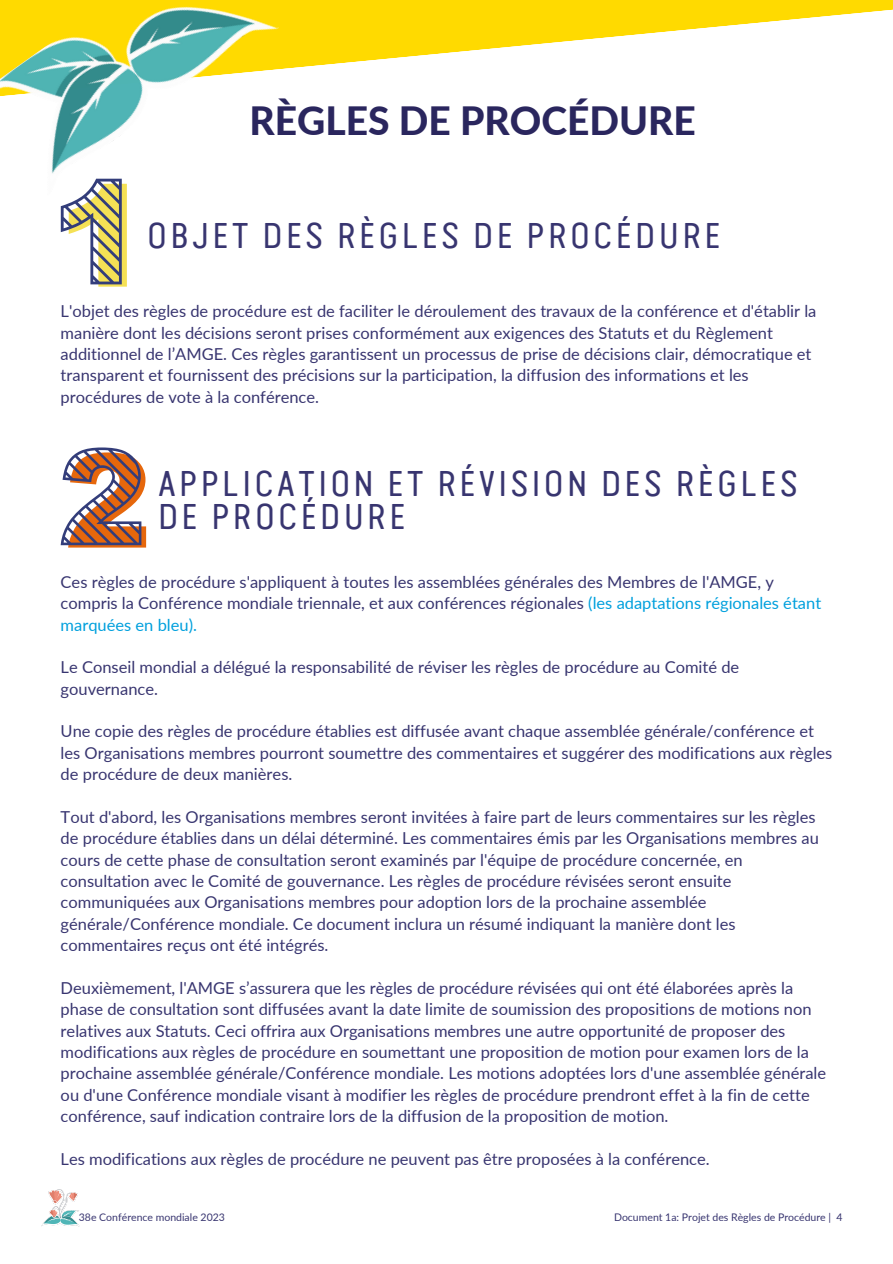
<style>
.page{position:relative;width:893px;height:1264px;background:#fff}
.page>*{position:absolute;margin:0;border:0;box-sizing:border-box;transform-origin:0 0}
.t1{font:800 39px "Lato";color:#2a265e}
.t2{font:36px/32.5px "Van Condensed W01";letter-spacing:.09em;color:#383570}
.t3{font:16.5px/21.3px "Lato";color:#383570}
.t4{font:10.5px "Lato";color:#383570}
.s1{color:#00a0dd}
</style>
<div class="page">
<svg style="left:61px;top:195px;width:66px;height:92px"></svg>
<svg style="left:61px;top:447px;width:85px;height:100px"></svg>
<svg style="left:280px;top:0;width:612px;height:69px;fill:#ffda00"></svg>
<img style="left:0;top:0;width:280px;height:195px">
<img style="left:42px;top:1189px;width:37px;height:37px">
<h1 class="t1" style="left:249px;top:97px;width:448px">RÈGLES DE PROCÉDURE</h1>
<h2 class="t2" style="left:147px;top:217px;width:574px">OBJET DES RÈGLES DE PROCÉDURE</h2>
<p class="t3" style="left:61px;top:300px;width:757px">L'objet des règles de procédure est de faciliter le déroulement des travaux de la conférence et d'établir la manière dont les décisions seront prises conformément aux exigences des Statuts et du Règlement additionnel de l’AMGE. Ces règles garantissent un processus de prise de décisions clair, démocratique et transparent et fournissent des précisions sur la participation, la diffusion des informations et les procédures de vote à la conférence.</p>
<h2 class="t2" style="left:158px;top:465px;width:641px">APPLICATION ET RÉVISION DES RÈGLES<br>DE PROCÉDURE</h2>
<p class="t3" style="left:61px;top:571px;width:762px">Ces règles de procédure s'appliquent à toutes les assemblées générales des Membres de l'AMGE, y compris la Conférence mondiale triennale, et aux conférences régionales <span class="s1">(les adaptations régionales étant marquées en bleu).</span></p>
<p class="t3" style="left:61px;top:656px;width:680px">Le Conseil mondial a délégué la responsabilité de réviser les règles de procédure au Comité de gouvernance.</p>
<p class="t3" style="left:61px;top:720px;width:773px">Une copie des règles de procédure établies est diffusée avant chaque assemblée générale/conférence et les Organisations membres pourront soumettre des commentaires et suggérer des modifications aux règles de procédure de deux manières.</p>
<p class="t3" style="left:61px;top:805px;width:759px">Tout d'abord, les Organisations membres seront invitées à faire part de leurs commentaires sur les règles de procédure établies dans un délai déterminé. Les commentaires émis par les Organisations membres au cours de cette phase de consultation seront examinés par l'équipe de procédure concernée, en consultation avec le Comité de gouvernance. Les règles de procédure révisées seront ensuite communiquées aux Organisations membres pour adoption lors de la prochaine assemblée générale/Conférence mondiale. Ce document inclura un résumé indiquant la manière dont les commentaires reçus ont été intégrés.</p>
<p class="t3" style="left:61px;top:976px;width:767px">Deuxièmement, l'AMGE s’assurera que les règles de procédure révisées qui ont été élaborées après la phase de consultation sont diffusées avant la date limite de soumission des propositions de motions non relatives aux Statuts. Ceci offrira aux Organisations membres une autre opportunité de proposer des modifications aux règles de procédure en soumettant une proposition de motion pour examen lors de la prochaine assemblée générale/Conférence mondiale. Les motions adoptées lors d'une assemblée générale ou d'une Conférence mondiale visant à modifier les règles de procédure prendront effet à la fin de cette conférence, sauf indication contraire lors de la diffusion de la proposition de motion.</p>
<p class="t3" style="left:61px;top:1147px;width:650px">Les modifications aux règles de procédure ne peuvent pas être proposées à la conférence.</p>
<p class="t4" style="left:79px;top:1210px;width:147px">38e Conférence mondiale 2023</p>
<p class="t4" style="left:614px;top:1210px;width:230px">Document 1a: Projet des Règles de Procédure | 4</p>
</div>
